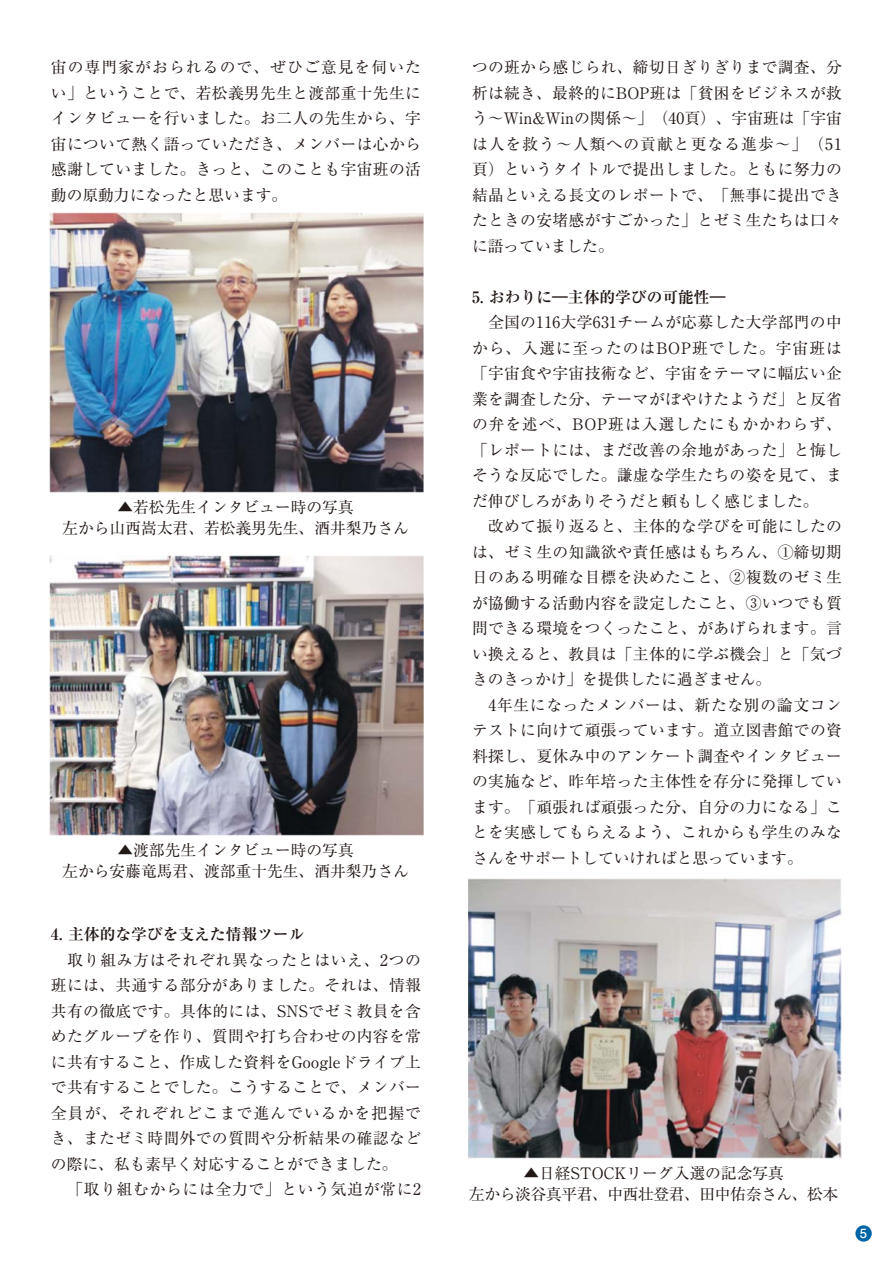
<style>
.page{position:relative;width:893px;height:1263px;background:#fff}
.page>*{position:absolute;margin:0;border:0;box-sizing:border-box;transform-origin:0 0}
.t1{font:15.75px/25.5px "Ryumin Pro Regular 90 msp RKSJ H";letter-spacing:.02em;color:#221815;text-align:justify}
.t2{font:15.75px/21px "Ryumin Pro Regular 90 msp RKSJ H";color:#221815;text-align:center}
.t3{font:15.75px/21px "Ryumin Pro Regular 90 msp RKSJ H";letter-spacing:-.025em;color:#221815;text-align:center}
.t4{font:15.75px "Ryumin Pro Bold 90 msp RKSJ H";color:#221815}
.t5{font:11.55px "Shin M Go Pro Medium 90 msp RKSJ H";color:#fff}
</style>
<div class="page">
<div style="left:855px;top:1225px;width:17px;height:17px;background:#0065a6;border-radius:50%"></div>
<img style="left:50px;top:213px;width:374px;height:279px">
<img style="left:50px;top:556px;width:374px;height:279px">
<img style="left:468px;top:878px;width:373px;height:281px">
<p class="t1" style="left:51px;top:57px;width:371px">宙の専門家がおられるので、ぜひご意見を伺いたい」ということで、若松義男先生と渡部重十先生にインタビューを行いました。お二人の先生から、宇宙について熱く語っていただき、メンバーは心から感謝していました。きっと、このことも宇宙班の活動の原動力になったと思います。</p>
<p class="t2" style="left:62px;top:499px;width:348px">▲若松先生インタビュー時の写真<br>左から山西嵩太君、若松義男先生、酒井梨乃さん</p>
<p class="t2" style="left:62px;top:842px;width:348px">▲渡部先生インタビュー時の写真<br>左から安藤竜馬君、渡部重十先生、酒井梨乃さん</p>
<p class="t4" style="left:51px;top:929px;width:255px">4. 主体的な学びを支えた情報ツール</p>
<p class="t1" style="left:51px;top:949px;width:372px;text-align:left">　取り組み方はそれぞれ異なったとはいえ、2つの班には、共通する部分がありました。それは、情報共有の徹底です。具体的には、SNSでゼミ教員を含めたグループを作り、質問や打ち合わせの内容を常に共有すること、作成した資料をGoogleドライブ上で共有することでした。こうすることで、メンバー全員が、それぞれどこまで進んでいるかを把握でき、またゼミ時間外での質問や分析結果の確認などの際に、私も素早く対応することができました。<br>　「取り組むからには全力で」という気迫が常に2</p>
<p class="t1" style="left:472px;top:57px;width:372px">つの班から感じられ、締切日ぎりぎりまで調査、分析は続き、最終的にBOP班は「貧困をビジネスが救う～Win&amp;Winの関係～」（40頁）、宇宙班は「宇宙は人を救う～人類への貢献と更なる進歩～」（51頁）というタイトルで提出しました。ともに努力の結晶といえる長文のレポートで、「無事に提出できたときの安堵感がすごかった」とゼミ生たちは口々に語っていました。</p>
<p class="t4" style="left:472px;top:291px;width:255px">5. おわりに―主体的学びの可能性―</p>
<p class="t1" style="left:472px;top:312px;width:371px;text-align:left">　全国の116大学631チームが応募した大学部門の中から、入選に至ったのはBOP班でした。宇宙班は「宇宙食や宇宙技術など、宇宙をテーマに幅広い企業を調査した分、テーマがぼやけたようだ」と反省の弁を述べ、BOP班は入選したにもかかわらず、「レポートには、まだ改善の余地があった」と悔しそうな反応でした。謙虚な学生たちの姿を見て、まだ伸びしろがありそうだと頼もしく感じました。<br>　改めて振り返ると、主体的な学びを可能にしたのは、ゼミ生の知識欲や責任感はもちろん、①締切期日のある明確な目標を決めたこと、②複数のゼミ生が協働する活動内容を設定したこと、③いつでも質問できる環境をつくったこと、があげられます。言い換えると、教員は「主体的に学ぶ機会」と「気づきのきっかけ」を提供したに過ぎません。<br>　4年生になったメンバーは、新たな別の論文コンテストに向けて頑張っています。道立図書館での資料探し、夏休み中のアンケート調査やインタビューの実施など、昨年培った主体性を存分に発揮しています。「頑張れば頑張った分、自分の力になる」ことを実感してもらえるよう、これからも学生のみなさんをサポートしていければと思っています。</p>
<p class="t3" style="left:469px;top:1165px;width:370px">▲日経STOCKリーグ入選の記念写真<br>左から淡谷真平君、中西壮登君、田中佑奈さん、松本</p>
<p class="t5" style="left:860px;top:1230px;width:9px">5</p>
</div>
